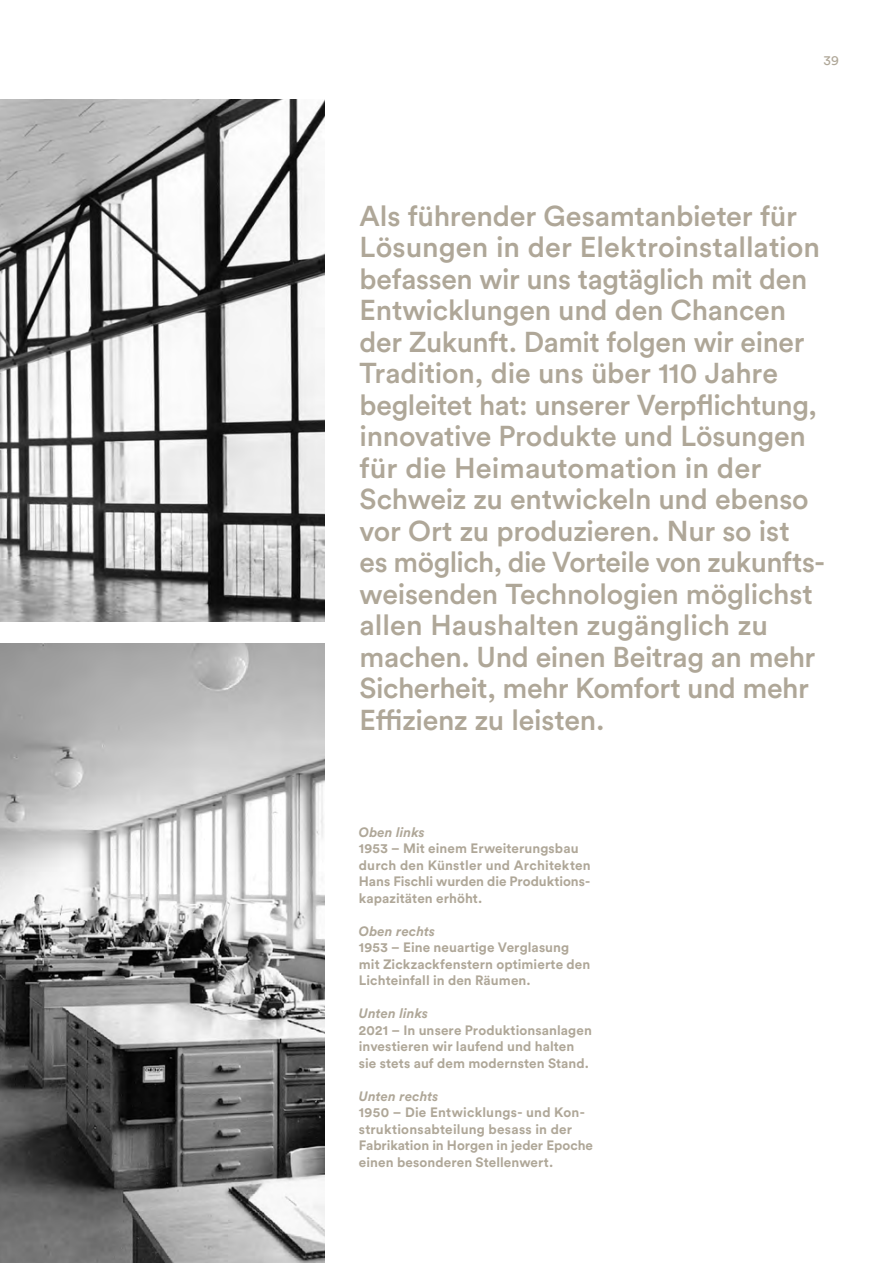
<style>
.page{position:relative;width:893px;height:1263px;background:#fff}
.page>*{position:absolute;margin:0;border:0;box-sizing:border-box;transform-origin:0 0}
.t1{font:500 28.5px/31.5px "Circular Std";letter-spacing:-.01em;color:#afa798}
.t2{font:700 13.5px/16.5px "Circular Std";letter-spacing:.005em;color:#afa798}
.t3{font:italic 700 13.5px "Circular Std";color:#afa798}
.t4{font:13.5px "Circular Std";color:#afa798}
.s1{font-style:italic}
</style>
<div class="page">
<img style="left:0;top:643px;width:325px;height:620px">
<img style="left:0;top:99px;width:325px;height:523px">
<p class="t4" style="left:823px;top:52px;width:17px">39</p>
<p class="t1" style="left:360px;top:199px;width:467px">Als führender Gesamtanbieter für Lösungen in der Elektroinstallation befassen wir uns tagtäglich mit den Entwicklungen und den Chancen der Zukunft. Damit folgen wir einer Tradition, die uns über 110 Jahre begleitet hat: unserer Verpflichtung, innovative Produkte und Lösungen für die Heimautomation in der Schweiz zu entwickeln und ebenso vor Ort zu produzieren. Nur so ist<br>es möglich, die Vorteile von zukunfts&shy;weisenden Technologien möglichst allen Haushalten zugänglich zu machen. Und einen Beitrag an mehr Sicherheit, mehr Komfort und mehr Effizienz zu leisten.</p>
<p class="t2" style="left:359px;top:823px;width:233px"><span class="s1">Oben links<br></span>1953 – Mit einem Erweiterungsbau durch den Künstler und Architekten<br>Hans Fischli wurden die Produktions&shy;kapazitäten erhöht.</p>
<p class="t2" style="left:359px;top:922px;width:233px"><span class="s1">Oben rechts<br></span>1953 – Eine neuartige Verglasung mit Zickzackfenstern optimierte den<br>Lichteinfall in den Räumen.</p>
<p class="t3" style="left:359px;top:1005px;width:71px">Unten links</p>
<p class="t2" style="left:359px;top:1021px;width:235px">2021 – In unsere Produktionsanlagen investieren wir laufend und halten sie stets auf dem modernsten Stand.</p>
<p class="t3" style="left:359px;top:1087px;width:81px">Unten rechts</p>
<p class="t2" style="left:359px;top:1104px;width:236px">1950 – Die Entwicklungs- und Kon&shy;struktionsabteilung besass in der Fabrikation in Horgen in jeder Epoche einen besonderen Stellenwert.</p>
</div>
